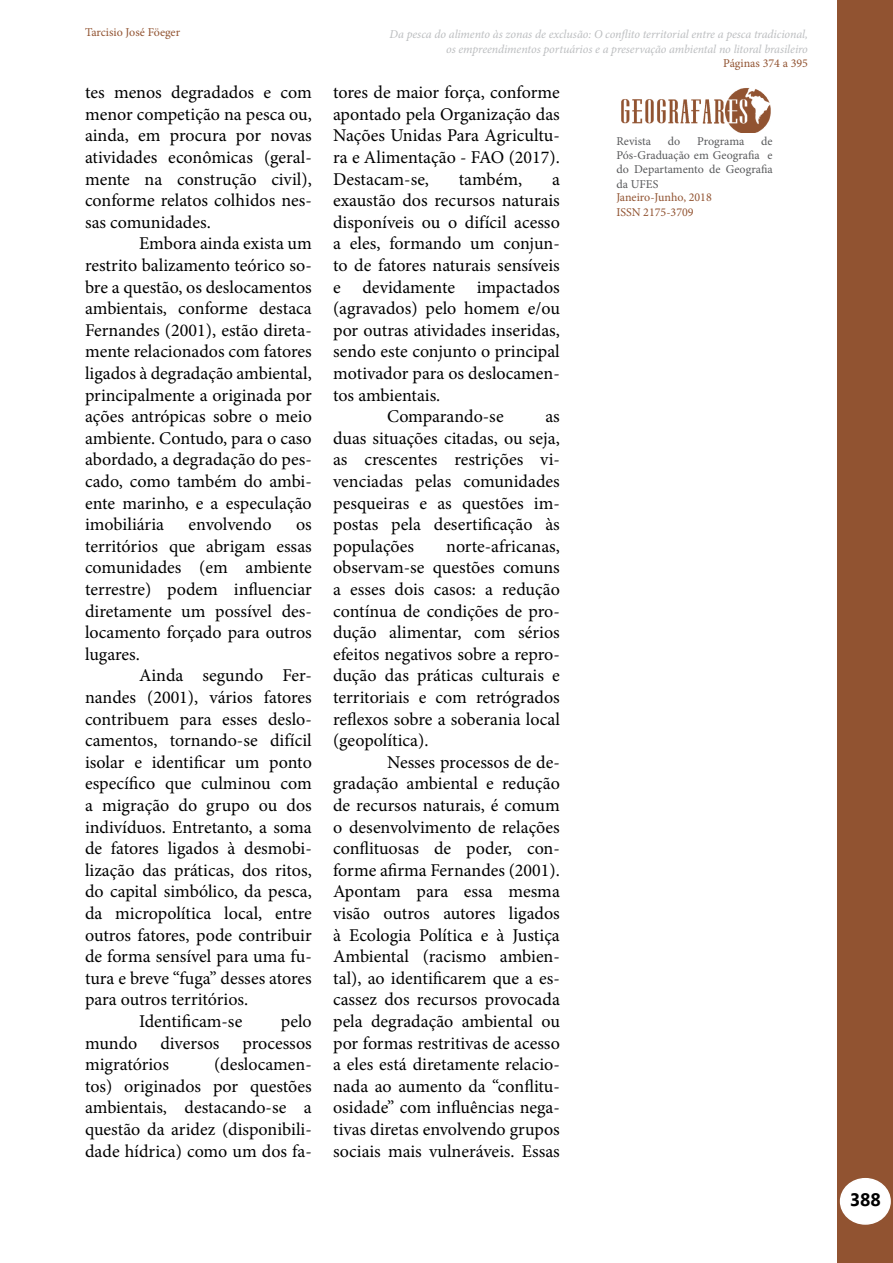
<style>
.page{position:relative;width:893px;height:1263px;background:#fff}
.page>*{position:absolute;margin:0;border:0;box-sizing:border-box;transform-origin:0 0}
.t1{font:18px/21.6px "Minion Pro";color:#000;text-align:justify}
.t2{font:700 18px "Segoe UI";color:#000}
.t3{font:italic 12px/14.4px "Minion Pro";letter-spacing:-.005em;color:#bcbec0;text-align:right}
.t4{font:12px/14.4px "Minion Pro";color:#58595b;text-align:justify}
.t5{font:12px/14.4px "Minion Pro";color:#915331}
</style>
<div class="page">
<div style="left:838px;top:0;width:55px;height:1263px;background:#915331"></div>
<div style="left:841px;top:1179px;width:49px;height:45px;background:#fff;border-radius:50%"></div>
<div style="left:840px;top:1178px;width:51px;height:47px;border:2px solid #fff;border-radius:50%"></div>
<img style="left:621px;top:88px;width:150px;height:45px">
<p class="t5" style="left:85px;top:25px;width:97px">Tarcisio José Föeger</p>
<p class="t1" style="left:85px;top:82px;width:228px">tes menos degradados e com menor competição na pesca ou, ainda, em procura por novas atividades econômicas (geral&shy;mente na construção civil), conforme relatos colhidos nes&shy;sas comunidades.</p>
<p class="t1" style="left:85px;top:233px;width:228px;text-indent:54px">Embora ainda exista um restrito balizamento teórico so&shy;bre a questão, os deslocamentos ambientais, conforme destaca Fernandes (2001), estão direta&shy;mente relacionados com fatores ligados à degradação ambiental, principalmente a originada por ações antrópicas sobre o meio ambiente. Contudo, para o caso abordado, a degradação do pes&shy;cado, como também do ambi&shy;ente marinho, e a especulação imobiliária</p>
<p class="t1" style="left:189px;top:514px;width:85px">envolvendo</p>
<p class="t1" style="left:85px;top:514px;width:228px;text-indent:211px">os territórios que abrigam essas comunidades (em ambiente terrestre) podem influenciar diretamente um possível des&shy;locamento forçado para outros lugares.</p>
<p class="t1" style="left:139px;top:665px;width:174px">Ainda segundo Fer-</p>
<p class="t1" style="left:85px;top:686px;width:228px">nandes (2001), vários fatores</p>
<p class="t1" style="left:85px;top:708px;width:228px">contribuem para esses deslo-</p>
<p class="t1" style="left:85px;top:730px;width:228px">camentos, tornando-se difícil</p>
<p class="t1" style="left:85px;top:751px;width:228px">isolar e identificar um ponto</p>
<p class="t1" style="left:85px;top:773px;width:228px">específico que culminou com</p>
<p class="t1" style="left:85px;top:794px;width:228px">a migração do grupo ou dos</p>
<p class="t1" style="left:85px;top:816px;width:228px">indivíduos. Entretanto, a soma</p>
<p class="t1" style="left:85px;top:838px;width:228px">de fatores ligados à desmobi-</p>
<p class="t1" style="left:85px;top:859px;width:228px">lização das práticas, dos ritos,</p>
<p class="t1" style="left:85px;top:881px;width:228px">do capital simbólico, da pesca,</p>
<p class="t1" style="left:85px;top:902px;width:228px">da micropolítica local, entre</p>
<p class="t1" style="left:85px;top:924px;width:228px">outros fatores, pode contribuir</p>
<p class="t1" style="left:85px;top:946px;width:228px">de forma sensível para uma fu-</p>
<p class="t1" style="left:85px;top:967px;width:228px">tura e breve “fuga” desses atores</p>
<p class="t1" style="left:85px;top:989px;width:165px">para outros territórios.</p>
<p class="t1" style="left:139px;top:1010px;width:105px">Identificam-se</p>
<p class="t1" style="left:281px;top:1010px;width:32px">pelo</p>
<p class="t1" style="left:85px;top:1032px;width:54px">mundo</p>
<p class="t1" style="left:160px;top:1032px;width:61px">diversos</p>
<p class="t1" style="left:242px;top:1032px;width:71px">processos</p>
<p class="t1" style="left:85px;top:1054px;width:86px">migratórios</p>
<p class="t1" style="left:85px;top:1054px;width:228px;text-indent:129px">(deslocamen&shy;tos) originados por questões ambientais, destacando-se a questão da aridez (disponibili&shy;dade hídrica) como um dos fa-</p>
<p class="t3" style="left:390px;top:27px;width:420px">Da pesca do alimento às zonas de exclusão: O conflito territorial entre a pesca tradicional, os empreendimentos portuários e a preservação ambiental no litoral brasileiro</p>
<p class="t5" style="left:723px;top:56px;width:86px">Páginas 374 a 395</p>
<p class="t1" style="left:333px;top:82px;width:228px">tores de maior força, conforme apontado pela Organização das Nações Unidas Para Agricultu&shy;ra e Alimentação - FAO (2017).<br>Destacam-se,</p>
<p class="t1" style="left:459px;top:168px;width:65px">também,</p>
<p class="t1" style="left:552px;top:168px;width:9px">a</p>
<p class="t1" style="left:333px;top:190px;width:228px">exaustão dos recursos naturais</p>
<p class="t1" style="left:333px;top:211px;width:228px">disponíveis ou o difícil acesso</p>
<p class="t1" style="left:333px;top:233px;width:228px">a eles, formando um conjun-</p>
<p class="t1" style="left:333px;top:254px;width:228px">to de fatores naturais sensíveis</p>
<p class="t1" style="left:333px;top:276px;width:228px">e devidamente impactados</p>
<p class="t1" style="left:333px;top:298px;width:228px">(agravados) pelo homem e/ou</p>
<p class="t1" style="left:333px;top:319px;width:228px">por outras atividades inseridas,</p>
<p class="t1" style="left:333px;top:341px;width:228px">sendo este conjunto o principal</p>
<p class="t1" style="left:333px;top:362px;width:228px">motivador para os deslocamen-</p>
<p class="t1" style="left:333px;top:384px;width:109px">tos ambientais.</p>
<p class="t1" style="left:387px;top:406px;width:118px">Comparando-se</p>
<p class="t1" style="left:333px;top:406px;width:228px;text-indent:212px">as duas situações citadas, ou seja, as crescentes restrições vi&shy;venciadas pelas comunidades pesqueiras e as questões im&shy;postas pela desertificação às populações</p>
<p class="t1" style="left:333px;top:535px;width:228px;text-indent:113px">norte-africanas, observam-se questões comuns a esses dois casos: a redução contínua de condições de pro&shy;dução alimentar, com sérios efeitos negativos sobre a repro&shy;dução das práticas culturais e territoriais e com retrógrados reflexos sobre a soberania local (geopolítica).</p>
<p class="t1" style="left:333px;top:751px;width:228px;text-indent:54px">Nesses processos de de&shy;gradação ambiental e redução de recursos naturais, é comum o desenvolvimento de relações conflituosas de poder, con&shy;forme afirma Fernandes (2001).<br>Apontam para essa mesma visão outros autores ligados à Ecologia Política e à Justiça Ambiental (racismo ambien&shy;tal), ao identificarem que a es&shy;cassez dos recursos provocada pela degradação ambiental ou por formas restritivas de acesso a eles está diretamente relacio&shy;nada ao aumento da “conflitu&shy;osidade” com influências nega&shy;tivas diretas envolvendo grupos sociais mais vulneráveis. Essas</p>
<p class="t4" style="left:616px;top:134px;width:36px">Revista</p>
<p class="t4" style="left:668px;top:134px;width:14px">do</p>
<p class="t4" style="left:697px;top:134px;width:49px">Programa</p>
<p class="t4" style="left:616px;top:134px;width:158px;text-indent:145px">de Pós-Graduação em Geografia e do Departamento de Geografia da UFES</p>
<p class="t5" style="left:616px;top:190px;width:97px">Janeiro-Junho, 2018<br>ISSN 2175-3709</p>
<p class="t2" style="left:850px;top:1187px;width:33px">388</p>
</div>
